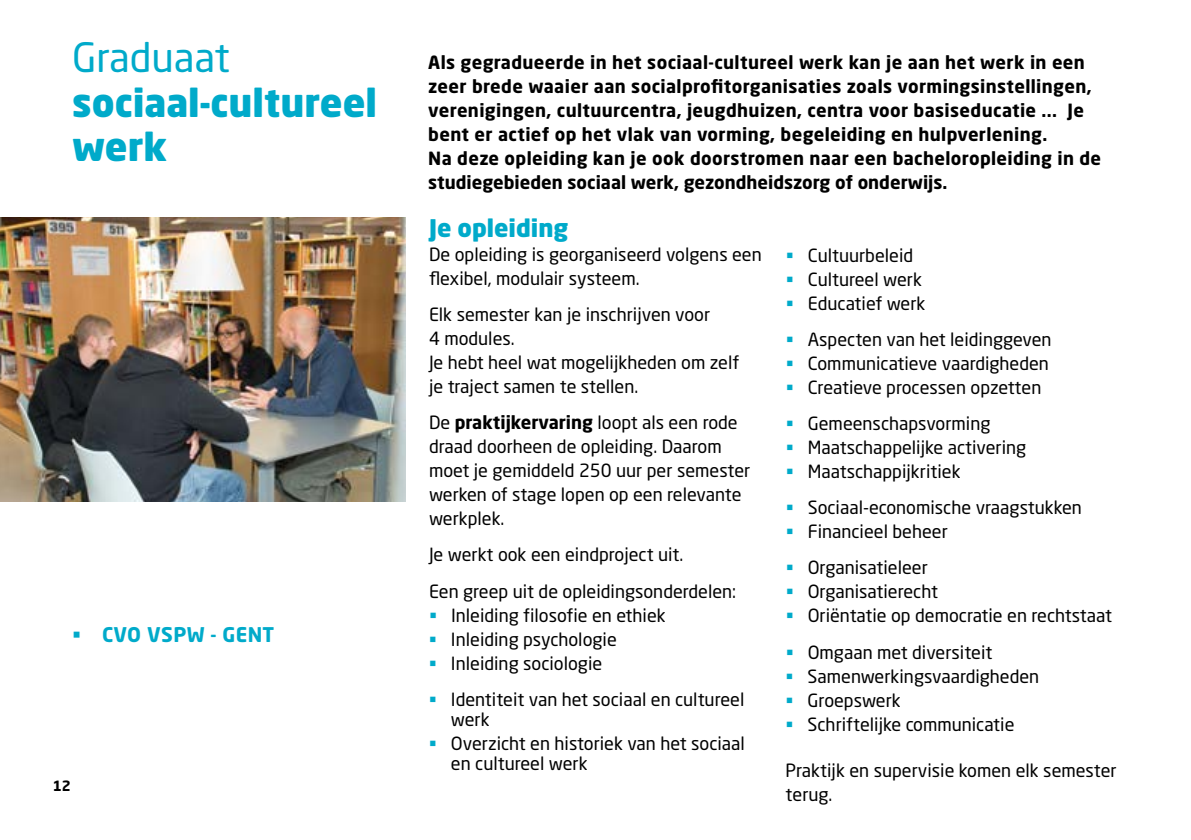
<style>
.page{position:relative;width:1191px;height:840px;background:#fff}
.page>*{position:absolute;margin:0;border:0;box-sizing:border-box;transform-origin:0 0}
.t1{font:40px "Neo Sans Pro";color:#00aaca}
.t2{font:900 38px/44px "Neo Sans Pro";color:#00aaca}
.t3{font:900 24px "Neo Sans Pro";color:#00aaca}
.t4{font:700 20px "Neo Sans Pro";letter-spacing:.02em;color:#00aaca}
.t5{font:18px/24px "Neo Sans Pro";color:#000}
.t6{font:700 18px/24px "Neo Sans Pro";letter-spacing:.02em;color:#000}
.t7{font:700 14px "Neo Sans Pro";color:#000}
.s1{font-weight:700}
.s2{color:#00aaca}
</style>
<div class="page">
<img style="left:0;top:218px;width:405px;height:283px">
<h1 class="t1" style="left:72px;top:33px;width:159px">Graduaat</h1>
<h2 class="t2" style="left:72px;top:79px;width:306px">sociaal-cultureel werk</h2>
<p class="t4" style="left:72px;top:621px;width:204px">▪ CVO VSPW - GENT</p>
<p class="t7" style="left:53px;top:776px;width:20px">12</p>
<p class="t6" style="left:428px;top:50px;width:674px">Als gegradueerde in het sociaal-cultureel werk kan je aan het werk in een zeer brede waaier aan socialprofitorganisaties zoals vormingsinstellingen, verenigingen, cultuurcentra, jeugdhuizen, centra voor basiseducatie ... Je bent er actief op het vlak van vorming, begeleiding en hulpverlening.<br>Na deze opleiding kan je ook doorstromen naar een bacheloropleiding in de studiegebieden sociaal werk, gezondheidszorg of onderwijs.</p>
<h3 class="t3" style="left:429px;top:212px;width:141px">Je opleiding</h3>
<p class="t5" style="left:429px;top:242px;width:334px">De opleiding is georganiseerd volgens een flexibel, modulair systeem.</p>
<p class="t5" style="left:429px;top:302px;width:312px">Elk semester kan je inschrijven voor<br>4 modules.<br>Je hebt heel wat mogelijkheden om zelf je traject samen te stellen.</p>
<p class="t5" style="left:429px;top:410px;width:323px">De <span class="s1">praktijkervaring</span> loopt als een rode draad doorheen de opleiding. Daarom moet je gemiddeld 250 uur per semester werken of stage lopen op een relevante werkplek.</p>
<p class="t5" style="left:429px;top:536px;width:309px;line-height:36px">Je werkt ook een eindproject uit.<br>Een greep uit de opleidingsonderdelen:</p>
<p class="t5" style="left:429px;top:602px;width:238px"><span class="s2">▪</span> Inleiding filosofie en ethiek</p>
<p class="t5" style="left:429px;top:626px;width:189px"><span class="s2">▪</span> Inleiding psychologie</p>
<p class="t5" style="left:429px;top:650px;width:175px"><span class="s2">▪</span> Inleiding sociologie</p>
<p class="t5" style="left:451px;top:688px;width:295px;line-height:20px;text-indent:-22px"><span class="s2">▪</span> Identiteit van het sociaal en cultureel werk</p>
<p class="t5" style="left:451px;top:732px;width:295px;line-height:20px;text-indent:-22px"><span class="s2">▪</span> Overzicht en historiek van het sociaal en cultureel werk</p>
<p class="t5" style="left:786px;top:243px;width:129px"><span class="s2">▪</span> Cultuurbeleid</p>
<p class="t5" style="left:786px;top:267px;width:138px"><span class="s2">▪</span> Cultureel werk</p>
<p class="t5" style="left:786px;top:291px;width:141px"><span class="s2">▪</span> Educatief werk</p>
<p class="t5" style="left:786px;top:327px;width:267px"><span class="s2">▪</span> Aspecten van het leidinggeven</p>
<p class="t5" style="left:786px;top:351px;width:265px"><span class="s2">▪</span> Communicatieve vaardigheden</p>
<p class="t5" style="left:786px;top:375px;width:257px"><span class="s2">▪</span> Creatieve processen opzetten</p>
<p class="t5" style="left:786px;top:411px;width:206px"><span class="s2">▪</span> Gemeenschapsvorming</p>
<p class="t5" style="left:786px;top:435px;width:242px"><span class="s2">▪</span> Maatschappelijke activering</p>
<p class="t5" style="left:785px;top:459px;width:176px"><span class="s2">▪</span> Maatschappijkritiek</p>
<p class="t5" style="left:785px;top:495px;width:297px"><span class="s2">▪</span> Sociaal-economische vraagstukken</p>
<p class="t5" style="left:785px;top:519px;width:164px"><span class="s2">▪</span> Financieel beheer</p>
<p class="t5" style="left:785px;top:555px;width:144px"><span class="s2">▪</span> Organisatieleer</p>
<p class="t5" style="left:785px;top:579px;width:154px"><span class="s2">▪</span> Organisatierecht</p>
<p class="t5" style="left:785px;top:603px;width:328px"><span class="s2">▪</span> Oriëntatie op democratie en rechtstaat</p>
<p class="t5" style="left:785px;top:639px;width:208px"><span class="s2">▪</span> Omgaan met diversiteit</p>
<p class="t5" style="left:785px;top:663px;width:255px"><span class="s2">▪</span> Samenwerkingsvaardigheden</p>
<p class="t5" style="left:785px;top:687px;width:117px"><span class="s2">▪</span> Groepswerk</p>
<p class="t5" style="left:785px;top:711px;width:230px"><span class="s2">▪</span> Schriftelijke communicatie</p>
<p class="t5" style="left:785px;top:757px;width:332px">Praktijk en supervisie komen elk semester terug.</p>
</div>
